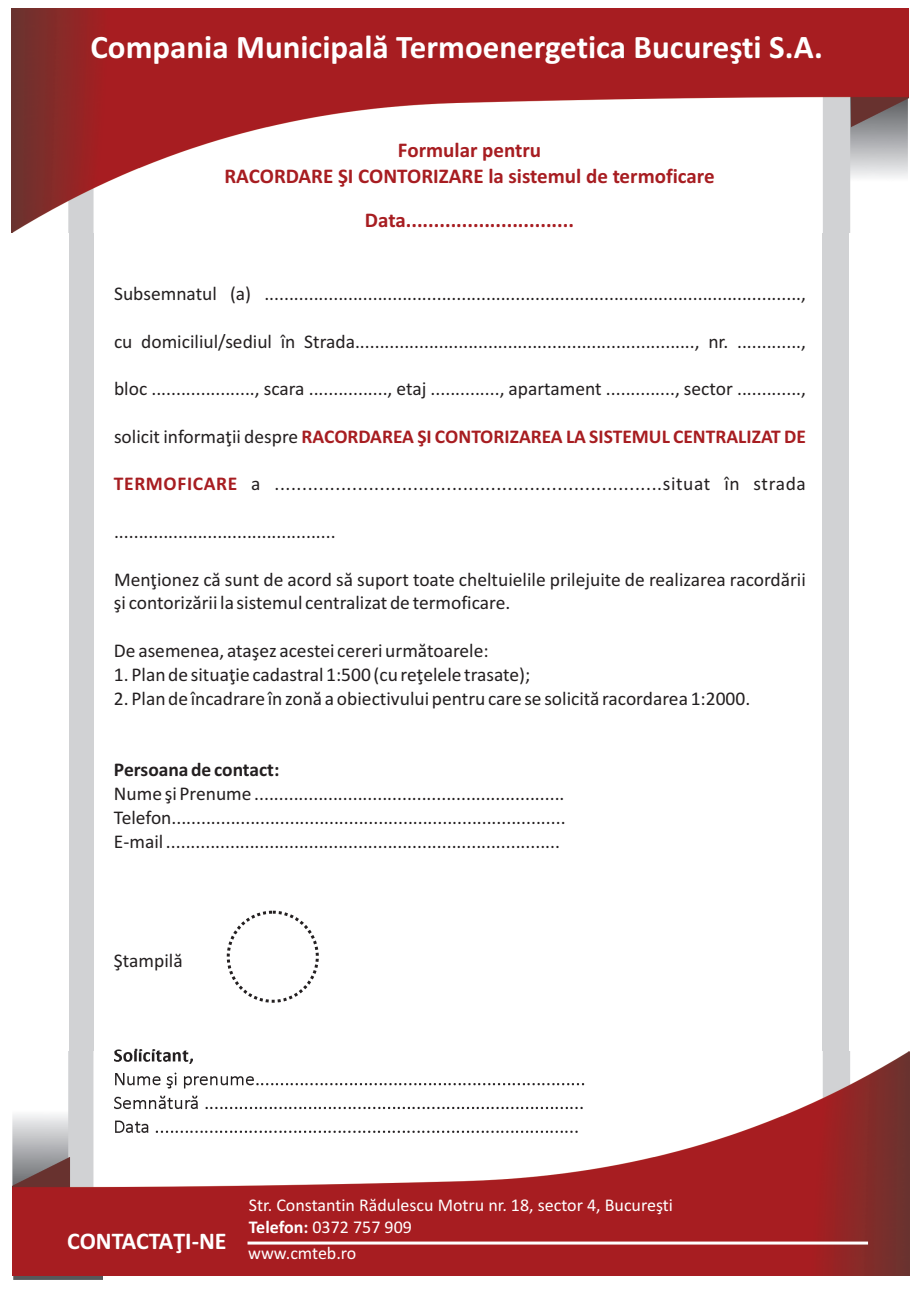
<style>
.page{position:relative;width:920px;height:1290px;background:#fff}
.page>*{position:absolute;margin:0;border:0;box-sizing:border-box;transform-origin:0 0}
.t1{font:700 33px "Calibri";color:#fff}
.t2{font:700 24px "Calibri";color:#fff}
.t3{font:700 21px/25.7px "Calibri";color:#a71d21;text-align:center}
.t4{font:19.5px/23.9px "Calibri";color:#231f20}
.t5{font:19.5px "Calibri";letter-spacing:.03em;color:#231f20}
.t6{font:700 19.5px "Calibri";color:#a71d21}
.t7{font:700 19.5px "Calibri";color:#231f20}
.t8{font:700 19.5px "Calibri";letter-spacing:.03em;color:#a71d21}
.t9{font:18px/21.9px "Calibri";color:#fff}
.s1{font-weight:400;color:#231f20}
.s2{font-weight:700}
</style>
<div class="page">
<div style="left:823px;top:14px;width:26px;height:1250px;background:#d1d2d4"></div>
<div style="left:69px;top:19px;width:25px;height:1249px;background:#d1d2d4"></div>
<div style="left:227px;top:911px;width:92px;height:92px;border:3px dashed #231f20;border-radius:50%"></div>
<svg style="left:13px;top:1276px;width:90px;height:4px"></svg>
<img style="left:13px;top:1052px;width:896px;height:224px">
<img style="left:12px;top:9px;width:896px;height:224px">
<hr style="left:247px;top:1241px;width:621px;height:3px;background:#fff">
<h1 class="t1" style="left:90px;top:33px;width:734px">Compania Municipalã Termoenergetica Bucureºti S.A.</h1>
<p class="t3" style="left:224px;top:139px;width:492px">Formular pentru<br>RACORDARE ªI CONTORIZARE la sistemul de termoficare</p>
<p class="t3" style="left:365px;top:209px;width:211px">Data..............................</p>
<p class="t4" style="left:114px;top:283px;width:694px">Subsemnatul (a) .............................................................................................................,</p>
<p class="t4" style="left:114px;top:331px;width:694px">cu domiciliul/sediul în Strada....................................................................., nr. .............,</p>
<p class="t4" style="left:114px;top:378px;width:694px">bloc ....................., scara ................, etaj .............., apartament .............., sector .............,</p>
<p class="t6" style="left:114px;top:428px;width:693px"><span class="s1">solicit informaþii despre</span> RACORDAREA ªI CONTORIZAREA LA SISTEMUL CENTRALIZAT DE</p>
<p class="t5" style="left:251px;top:476px;width:556px">a ......................................................................situat în strada</p>
<p class="t8" style="left:114px;top:476px;width:125px">TERMOFICARE</p>
<p class="t4" style="left:114px;top:521px;width:223px">.............................................</p>
<p class="t4" style="left:114px;top:569px;width:693px">Menþionez cã sunt de acord sã suport toate cheltuielile prilejuite de realizarea racordãrii ºi contorizãrii la sistemul centralizat de termoficare.</p>
<p class="t4" style="left:114px;top:640px;width:376px">De asemenea, ataºez acestei cereri urmãtoarele:</p>
<p class="t4" style="left:114px;top:664px;width:418px">1. Plan de situaþie cadastral 1:500 (cu reþelele trasate);</p>
<p class="t4" style="left:114px;top:688px;width:638px">2. Plan de încadrare în zonã a obiectivului pentru care se solicitã racordarea 1:2000.</p>
<p class="t7" style="left:114px;top:761px;width:167px">Persoana de contact:</p>
<p class="t4" style="left:114px;top:783px;width:453px;text-align:justify">Nume ºi Prenume ...............................................................<br>Telefon................................................................................<br>E-mail ................................................................................</p>
<p class="t4" style="left:114px;top:950px;width:70px">ªtampilã</p>
<p class="t2" style="left:67px;top:1231px;width:161px">CONTACTAÞI-NE</p>
<p class="t9" style="left:249px;top:1195px;width:426px">Str. Constantin Rãdulescu Motru nr. 18, sector 4, Bucureºti<br><span class="s2">Telefon:</span> 0372 757 909</p>
<p class="t9" style="left:248px;top:1244px;width:110px">www.cmteb.ro</p>
</div>
